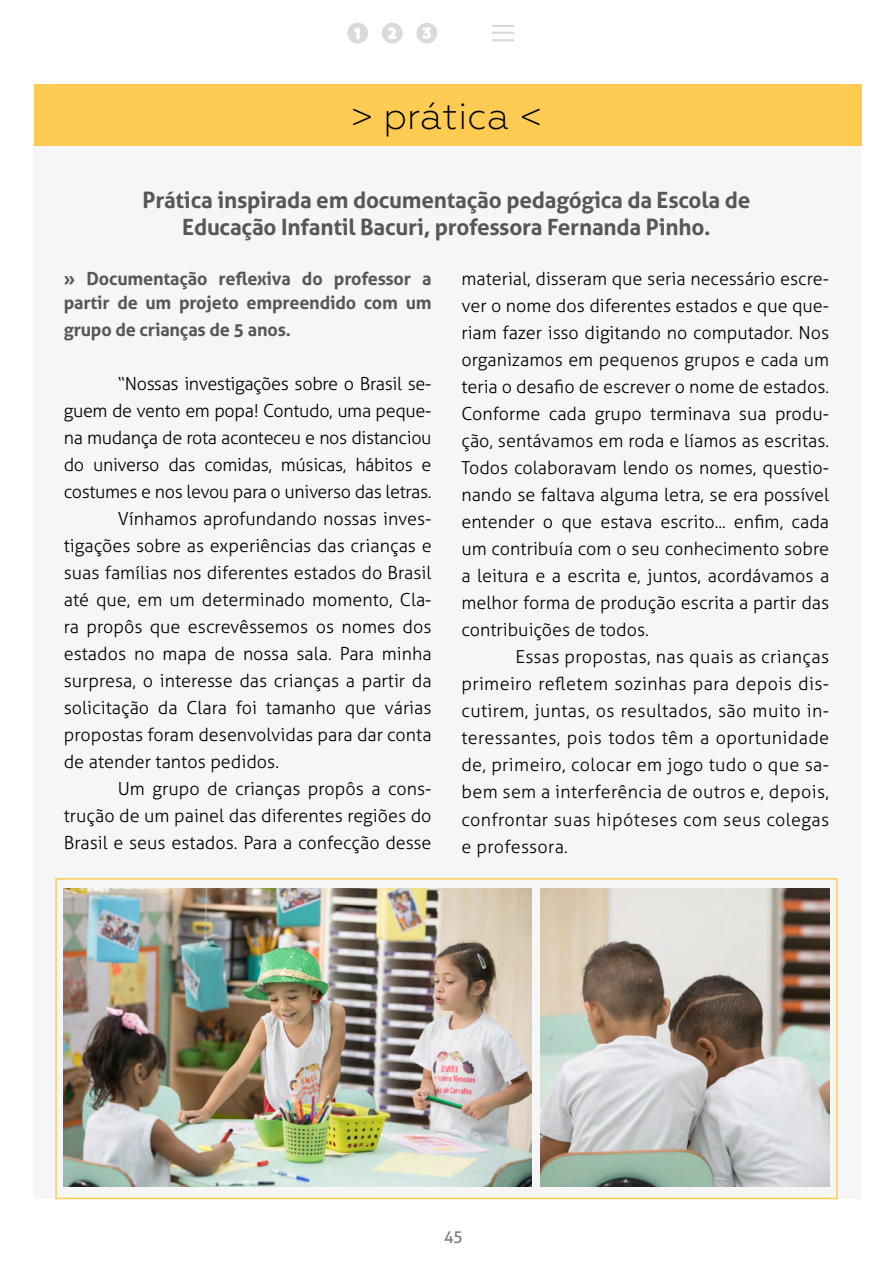
<style>
.page{position:relative;width:893px;height:1263px;background:#fff}
.page>*{position:absolute;margin:0;border:0;box-sizing:border-box;transform-origin:0 0}
.t1{font:300 37.5px "Geometria";color:#000}
.t2{font:700 22.5px/27px "Aller";letter-spacing:-.01em;color:#575756;text-align:center}
.t3{font:300 18px/27px "Aller";color:#000;text-align:justify}
.t4{font:300 18px "Aller";letter-spacing:-.02em;color:#000}
.t5{font:700 18px/24px "Aller";letter-spacing:-.01em;color:#575756}
.t6{font:16.5px "Aller";color:#575756}
</style>
<div class="page">
<div style="left:33px;top:85px;width:827px;height:1113px;background:#f6f6f6"></div>
<div style="left:34px;top:84px;width:827px;height:62px;background:#fecc53"></div>
<hr style="left:492px;top:39px;width:22px;height:2px;background:#dadada">
<hr style="left:492px;top:32px;width:22px;height:2px;background:#dadada">
<hr style="left:492px;top:25px;width:22px;height:2px;background:#dadada">
<div style="left:347px;top:23px;width:21px;height:21px;background:#dadada;border-radius:50%"></div>
<svg style="left:354px;top:28px;width:6px;height:11px"></svg>
<div style="left:382px;top:23px;width:21px;height:21px;background:#dadada;border-radius:50%"></div>
<svg style="left:388px;top:27px;width:8px;height:12px"></svg>
<div style="left:416px;top:23px;width:21px;height:21px;background:#dadada;border-radius:50%"></div>
<svg style="left:423px;top:27px;width:8px;height:12px"></svg>
<img style="left:540px;top:889px;width:289px;height:297px">
<img style="left:64px;top:889px;width:467px;height:297px">
<div style="left:55px;top:878px;width:783px;height:321px;border:2px solid #fecc53"></div>
<h1 class="t1" style="left:351px;top:94px;width:193px">&gt; prática &lt;</h1>
<p class="t2" style="left:143px;top:186px;width:609px">Prática inspirada em documentação pedagógica da Escola de<br>Educação Infantil Bacuri, professora Fernanda Pinho.</p>
<p class="t5" style="left:64px;top:267px;width:369px">» Documentação reflexiva do professor a partir de um projeto empreendido com um</p>
<p class="t5" style="left:64px;top:318px;width:229px">grupo de crianças de 5 anos.</p>
<p class="t4" style="left:118px;top:373px;width:315px">“Nossas investigações sobre o Brasil se-</p>
<p class="t4" style="left:64px;top:400px;width:369px">guem de vento em popa! Contudo, uma peque-</p>
<p class="t4" style="left:64px;top:427px;width:369px">na mudança de rota aconteceu e nos distanciou</p>
<p class="t4" style="left:64px;top:454px;width:369px">do universo das comidas, músicas, hábitos e</p>
<p class="t4" style="left:64px;top:481px;width:369px">costumes e nos levou para o universo das letras.</p>
<p class="t3" style="left:118px;top:506px;width:315px">Vínhamos aprofundando nossas inves-</p>
<p class="t3" style="left:64px;top:533px;width:369px">tigações sobre as experiências das crianças e</p>
<p class="t3" style="left:64px;top:560px;width:369px">suas famílias nos diferentes estados do Brasil</p>
<p class="t3" style="left:64px;top:587px;width:369px">até que, em um determinado momento, Cla-</p>
<p class="t3" style="left:64px;top:614px;width:369px">ra propôs que escrevêssemos os nomes dos</p>
<p class="t3" style="left:64px;top:641px;width:369px">estados no mapa de nossa sala. Para minha</p>
<p class="t3" style="left:64px;top:668px;width:369px">surpresa, o interesse das crianças a partir da</p>
<p class="t3" style="left:64px;top:695px;width:369px">solicitação da Clara foi tamanho que várias</p>
<p class="t3" style="left:64px;top:722px;width:369px">propostas foram desenvolvidas para dar conta</p>
<p class="t3" style="left:64px;top:749px;width:217px">de atender tantos pedidos.</p>
<p class="t3" style="left:118px;top:776px;width:315px">Um grupo de crianças propôs a cons-</p>
<p class="t3" style="left:64px;top:803px;width:369px">trução de um painel das diferentes regiões do</p>
<p class="t3" style="left:64px;top:830px;width:369px">Brasil e seus estados. Para a confecção desse</p>
<p class="t3" style="left:461px;top:266px;width:369px">material, disseram que seria necessário escre&shy;ver o nome dos diferentes estados e que que&shy;riam fazer isso digitando no computador. Nos organizamos em pequenos grupos e cada um teria o desafio de escrever o nome de estados.<br>Conforme cada grupo terminava sua produ&shy;ção, sentávamos em roda e líamos as escritas.<br>Todos colaboravam lendo os nomes, questio&shy;nando se faltava alguma letra, se era possível entender o que estava escrito... enfim, cada um contribuía com o seu conhecimento sobre a leitura e a escrita e, juntos, acordávamos a melhor forma de produção escrita a partir das contribuições de todos.</p>
<p class="t3" style="left:461px;top:644px;width:369px;text-indent:54px">Essas propostas, nas quais as crianças primeiro refletem sozinhas para depois dis&shy;cutirem, juntas, os resultados, são muito in&shy;teressantes, pois todos têm a oportunidade de, primeiro, colocar em jogo tudo o que sa&shy;bem sem a interferência de outros e, depois, confrontar suas hipóteses com seus colegas e professora.</p>
<p class="t6" style="left:443px;top:1226px;width:21px">45</p>
</div>
